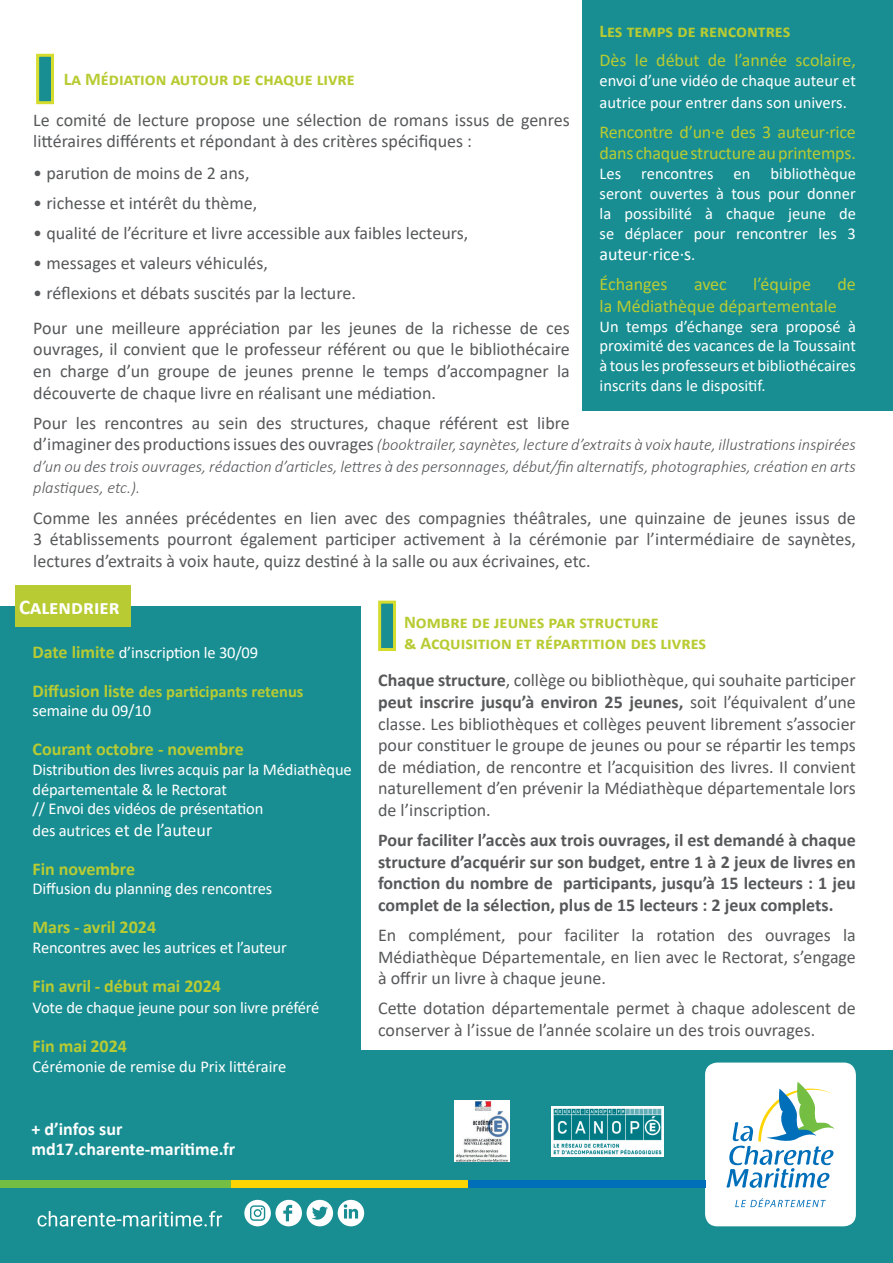
<style>
.page{position:relative;width:893px;height:1263px;background:#fff}
.page>*{position:absolute;margin:0;border:0;box-sizing:border-box;transform-origin:0 0}
.t1{font:700 21px "Calibri";color:#fff}
.t2{font:18px/21.6px "Calibri";color:#57585a;text-align:justify}
.t3{font:700 18px/21.6px "Calibri";color:#57585a;text-align:justify}
.t4{font:700 18px/21.6px "Calibri";color:#b8cb32}
.t5{font:18px/21.6px "Calibri";letter-spacing:-.01em;color:#b8cb32}
.t6{font:18px/30.2px "Calibri";color:#fff}
.t7{font:700 18px/19.5px "Calibri";color:#fff}
.t8{font:16.5px/19.8px "Calibri";letter-spacing:-.01em;color:#fff}
.t9{font:italic 300 16.5px/21.6px "Calibri";color:#57585a;text-align:justify}
.t10{font:700 16.5px/19.8px "Calibri";color:#b8cb32}
.s1{font-size:16.5px}
.s2{color:#b8cb32}
.s3{font-weight:400;font-style:normal;font-size:18px}
.s4{font-weight:700;font-size:18px;color:#b8cb32}
.s5{font-size:18px}
.s6{font-weight:400;color:#fff}
.s7{font-weight:700;color:#b8cb32}
.s8{font-weight:700}
</style>
<div class="page">
<div style="left:0;top:1050px;width:893px;height:213px;background:#188e92"></div>
<div style="left:583px;top:0;width:310px;height:411px;background:#188e92"></div>
<div style="left:0;top:606px;width:360px;height:541px;background:#188e92"></div>
<div style="left:15px;top:586px;width:115px;height:41px;background:#b8cb32"></div>
<div style="left:36px;top:54px;width:18px;height:50px;background:#188e92;border:3px solid #d5dc2e"></div>
<img style="left:552px;top:1106px;width:111px;height:50px">
<img style="left:454px;top:1101px;width:55px;height:61px">
<div style="left:378px;top:601px;width:18px;height:50px;background:#188e92;border:3px solid #d5dc2e"></div>
<svg style="left:244px;top:1200px;width:120px;height:26px"></svg>
<div style="left:705px;top:1062px;width:151px;height:164px;background:#fff;border-radius:12px"></div>
<svg style="left:726px;top:1082px;width:108px;height:106px"></svg>
<svg style="left:735px;top:1198px;width:91px;height:9px"></svg>
<div style="left:0;top:1181px;width:231px;height:7px;background:#74bf43"></div>
<div style="left:231px;top:1181px;width:237px;height:7px;background:#fed503"></div>
<div style="left:468px;top:1181px;width:237px;height:7px;background:#006fba"></div>
<svg style="left:38px;top:1211px;width:184px;height:15px"></svg>
<p class="t4" style="left:600px;top:20px;width:192px">Les temps de rencontres</p>
<p class="t5" style="left:600px;top:49px;width:258px">Dès le début de l’année scolaire,</p>
<p class="t8" style="left:600px;top:69px;width:258px;line-height:21.6px">envoi d’une vidéo de chaque auteur et autrice pour entrer dans son univers.</p>
<p class="t5" style="left:600px;top:120px;width:258px">Rencontre d’un·e des 3 auteur·rice dans chaque structure au printemps.</p>
<p class="t8" style="left:600px;top:163px;width:258px;text-align:justify">Les rencontres en bibliothèque seront ouvertes à tous pour donner la possibilité à chaque jeune de se déplacer pour rencontrer les 3</p>
<p class="t6" style="left:600px;top:239px;width:97px">auteur·rice·s<span class="s1">.<br></span><span class="s2">Échanges</span></p>
<p class="t4" style="left:64px;top:68px;width:293px">La Médiation autour de chaque livre</p>
<p class="t2" style="left:33px;top:109px;width:538px">Le comité de lecture propose une sélection de romans issus de genres littéraires différents et répondant à des critères spécifiques :</p>
<p class="t2" style="left:33px;top:162px;width:218px">• parution de moins de 2 ans,</p>
<p class="t2" style="left:33px;top:192px;width:225px">• richesse et intérêt du thème,</p>
<p class="t2" style="left:33px;top:222px;width:437px">• qualité de l’écriture et livre accessible aux faibles lecteurs,</p>
<p class="t2" style="left:33px;top:252px;width:236px">• messages et valeurs véhiculés,</p>
<p class="t2" style="left:33px;top:282px;width:324px">• réflexions et débats suscités par la lecture.</p>
<p class="t5" style="left:694px;top:273px;width:34px">avec</p>
<p class="t5" style="left:753px;top:273px;width:59px">l’équipe</p>
<p class="t5" style="left:837px;top:273px;width:20px">de</p>
<p class="t5" style="left:600px;top:295px;width:239px">la Médiathèque départementale</p>
<p class="t8" style="left:600px;top:316px;width:258px;text-align:justify">Un temps d’échange sera proposé à proximité des vacances de la Toussaint à tous les professeurs et bibliothécaires inscrits dans le dispositif.</p>
<p class="t2" style="left:33px;top:316px;width:538px">Pour une meilleure appréciation par les jeunes de la richesse de ces ouvrages, il convient que le professeur référent ou que le bibliothécaire en charge d’un groupe de jeunes prenne le temps d’accompagner la découverte de chaque livre en réalisant une médiation.</p>
<p class="t2" style="left:33px;top:411px;width:538px">Pour les rencontres au sein des structures, chaque référent est libre</p>
<p class="t9" style="left:33px;top:434px;width:824px"><span class="s3">d’imaginer des productions issues des ouvrages</span> (booktrailer, saynètes, lecture d’extraits à voix haute, illustrations inspirées d’un ou des trois ouvrages, rédaction d’articles, lettres à des personnages, début/fin alternatifs, photographies, création en arts plastiques, etc.).</p>
<p class="t2" style="left:33px;top:506px;width:824px">Comme les années précédentes en lien avec des compagnies théâtrales, une quinzaine de jeunes issus de 3 établissements pourront également participer activement à la cérémonie par l’intermédiaire de saynètes, lectures d’extraits à voix haute, quizz destiné à la salle ou aux écrivaines, etc.</p>
<p class="t1" style="left:19px;top:592px;width:102px">Calendrier</p>
<p class="t8" style="left:33px;top:642px;width:227px"><span class="s4">Date limite</span> d’inscription le 30/09</p>
<p class="t10" style="left:33px;top:681px;width:272px"><span class="s5">Diffusion liste</span> des participants retenus <span class="s6">semaine du 09/10</span></p>
<p class="t4" style="left:33px;top:738px;width:213px">Courant octobre - novembre</p>
<p class="t8" style="left:33px;top:759px;width:321px">Distribution des livres acquis par la Médiathèque départementale &amp; le Rectorat<br>// Envoi des vidéos de présentation</p>
<p class="t6" style="left:33px;top:810px;width:181px;line-height:38.5px"><span class="s1">des autrices</span> et de l’auteur<br><span class="s7">Fin novembre</span></p>
<p class="t8" style="left:33px;top:879px;width:241px">Diffusion du planning des rencontres</p>
<p class="t4" style="left:33px;top:916px;width:125px">Mars - avril 2024</p>
<p class="t8" style="left:33px;top:937px;width:256px">Rencontres avec les autrices et l’auteur</p>
<p class="t4" style="left:33px;top:974px;width:190px">Fin avril - début mai 2024</p>
<p class="t8" style="left:33px;top:997px;width:288px">Vote de chaque jeune pour son livre préféré</p>
<p class="t4" style="left:33px;top:1035px;width:96px">Fin mai 2024</p>
<p class="t8" style="left:33px;top:1056px;width:255px">Cérémonie de remise du Prix littéraire</p>
<p class="t7" style="left:31px;top:1119px;width:205px">+ d’infos sur md17.charente-maritime.fr</p>
<p class="t4" style="left:404px;top:611px;width:304px">Nombre de jeunes par structure<br>&amp; Acquisition et répartition des livres</p>
<p class="t2" style="left:378px;top:669px;width:479px"><span class="s8">Chaque structure</span>, collège ou bibliothèque, qui souhaite participer <span class="s8">peut inscrire jusqu’à environ 25 jeunes,</span> soit l’équivalent d’une classe. Les bibliothèques et collèges peuvent librement s’associer pour constituer le groupe de jeunes ou pour se répartir les temps de médiation, de rencontre et l’acquisition des livres. Il convient naturellement d’en prévenir la Médiathèque départementale lors de l’inscription.</p>
<p class="t3" style="left:378px;top:829px;width:479px">Pour faciliter l’accès aux trois ouvrages, il est demandé à chaque structure d’acquérir sur son budget, entre 1 à 2 jeux de livres en fonction du nombre de participants, jusqu’à 15 lecteurs : 1 jeu complet de la sélection, plus de 15 lecteurs : 2 jeux complets.</p>
<p class="t2" style="left:378px;top:924px;width:479px">En complément, pour faciliter la rotation des ouvrages la Médiathèque Départementale, en lien avec le Rectorat, s’engage à offrir un livre à chaque jeune.</p>
<p class="t2" style="left:378px;top:997px;width:479px">Cette dotation départementale permet à chaque adolescent de conserver à l’issue de l’année scolaire un des trois ouvrages.</p>
</div>
